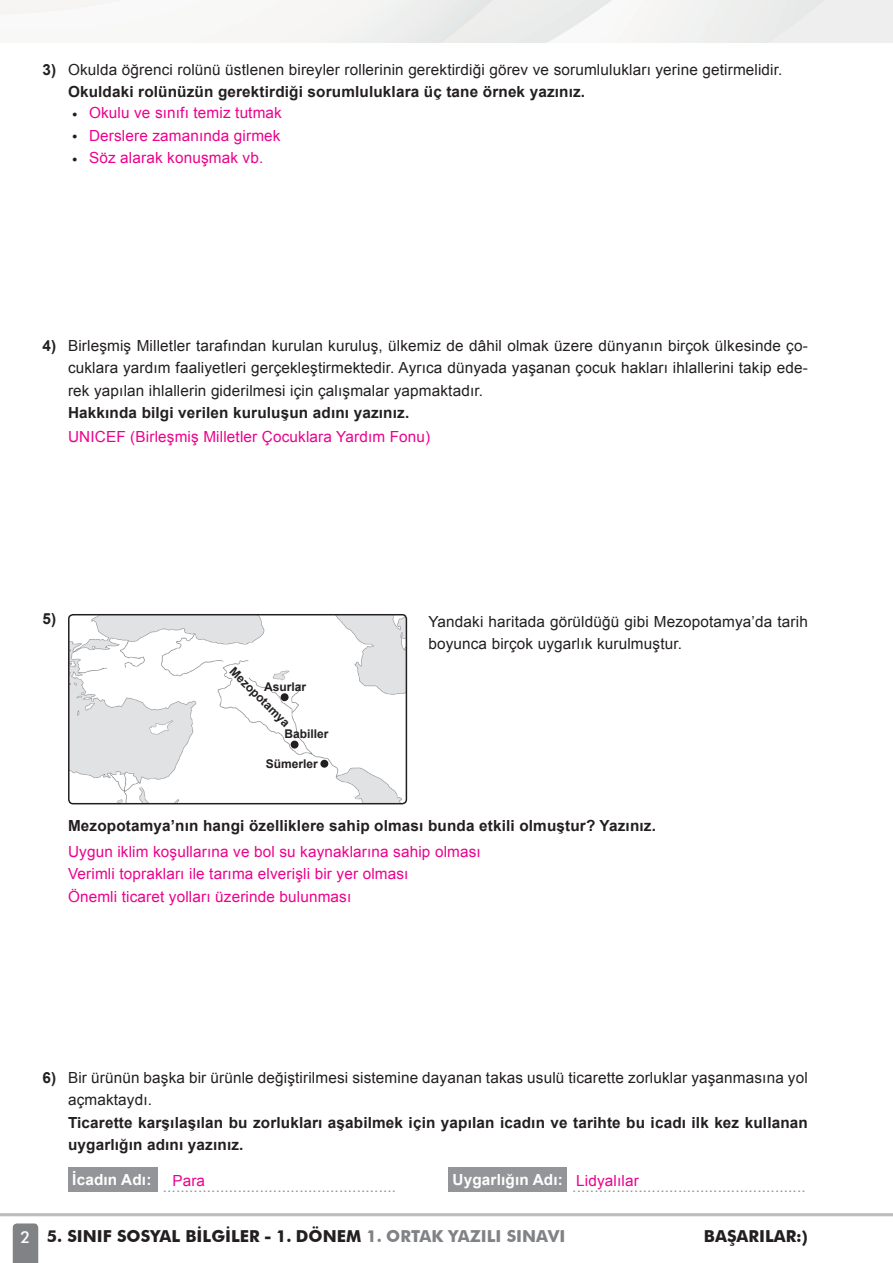
<style>
.page{position:relative;width:893px;height:1263px;background:#fff}
.page>*{position:absolute;margin:0;border:0;box-sizing:border-box;transform-origin:0 0}
.t1{font:700 16.5px "Futura BT";color:#231f20}
.t2{font:15.3px/22.5px "Arial";letter-spacing:.01em;color:#231f20}
.t3{font:15.3px/22.5px "Arial";letter-spacing:.01em;color:#ed028c}
.t4{font:700 15.3px/22.5px "Arial";letter-spacing:.01em;color:#231f20}
.t5{font:15.3px "Arial";color:#939598}
.t6{font:700 12px "Arial";color:#231f20}
.s1{font-weight:700}
.s2{font-weight:500;color:#fff}
.s3{color:#808285}
</style>
<div class="page">
<hr style="left:0;top:1213px;width:893px;height:3px;background:#bcbdc0">
<svg style="left:13px;top:1223px;width:25px;height:40px"></svg>
<img style="left:69px;top:617px;width:337px;height:187px">
<div style="left:68px;top:614px;width:339px;height:190px;border:2px solid #231f20;border-radius:4px"></div>
<div style="left:281px;top:693px;width:8px;height:8px;background:#231f20;border-radius:50%"></div>
<div style="left:291px;top:741px;width:8px;height:7px;background:#231f20;border-radius:50%"></div>
<div style="left:320px;top:760px;width:8px;height:8px;background:#231f20;border-radius:50%"></div>
<div style="left:68px;top:1167px;width:90px;height:25px;background:#939598"></div>
<div style="left:448px;top:1167px;width:119px;height:25px;background:#939598"></div>
<p class="t2" style="left:68px;top:58px;width:716px;text-indent:-26px"><span class="s1">3)</span> Okulda öğrenci rolünü üstlenen bireyler rollerinin gerektirdiği görev ve sorumlulukları yerine getirmelidir.<br><span class="s1">Okuldaki rolünüzün gerektirdiği sorumluluklara üç tane örnek yazınız.</span></p>
<p class="t2" style="left:72px;top:103px;width:7px;text-align:justify">• • •</p>
<p class="t3" style="left:89px;top:102px;width:194px;text-align:justify">Okulu ve sınıfı temiz tutmak Derslere zamanında girmek Söz alarak konuşmak vb.</p>
<p class="t2" style="left:68px;top:334px;width:741px;text-align:justify;text-indent:-26px"><span class="s1">4)</span> Birleşmiş Milletler tarafından kurulan kuruluş, ülkemiz de dâhil olmak üzere dünyanın birçok ülkesinde ço&shy;cuklara yardım faaliyetleri gerçekleştirmektedir. Ayrıca dünyada yaşanan çocuk hakları ihlallerini takip ede&shy;rek yapılan ihlallerin giderilmesi için çalışmalar yapmaktadır.</p>
<p class="t4" style="left:68px;top:402px;width:343px">Hakkında bilgi verilen kuruluşun adını yazınız.</p>
<p class="t3" style="left:68px;top:425px;width:364px">UNICEF (Birleşmiş Milletler Çocuklara Yardım Fonu)</p>
<p class="t4" style="left:43px;top:608px;width:15px">5)</p>
<p class="t6" style="left:237px;top:663px;width:81px;rotate:45deg">Mezopotamya</p>
<p class="t6" style="left:266px;top:755px;width:54px">Sümerler</p>
<p class="t6" style="left:264px;top:679px;width:43px">Asurlar</p>
<p class="t6" style="left:285px;top:726px;width:45px">Babiller</p>
<p class="t2" style="left:428px;top:610px;width:381px">Yandaki haritada görüldüğü gibi Mezopotamya’da tarih boyunca birçok uygarlık kurulmuştur.</p>
<p class="t4" style="left:68px;top:815px;width:589px">Mezopotamya’nın hangi özelliklere sahip olması bunda etkili olmuştur? Yazınız.</p>
<p class="t3" style="left:68px;top:840px;width:414px">Uygun iklim koşullarına ve bol su kaynaklarına sahip olması<br>Verimli toprakları ile tarıma elverişli bir yer olması<br>Önemli ticaret yolları üzerinde bulunması</p>
<p class="t2" style="left:68px;top:1066px;width:741px;text-indent:-26px"><span class="s1">6)</span> Bir ürünün başka bir ürünle değiştirilmesi sistemine dayanan takas usulü ticarette zorluklar yaşanmasına yol açmaktaydı.</p>
<p class="t4" style="left:68px;top:1111px;width:741px">Ticarette karşılaşılan bu zorlukları aşabilmek için yapılan icadın ve tarihte bu icadı ilk kez kullanan uygarlığın adını yazınız.</p>
<p class="t5" style="left:72px;top:1176px;width:325px"><sup>İcadın</sup> <sup>Adı:</sup> .....................................................</p>
<p class="t5" style="left:453px;top:1176px;width:355px"><sup>Uygarlığın</sup> <sup>Adı:</sup> .....................................................</p>
<p class="t3" style="left:172px;top:1169px;width:34px">Para</p>
<p class="t3" style="left:576px;top:1169px;width:64px">Lidyalılar</p>
<p class="t1" style="left:21px;top:1226px;width:546px"><span class="s2">2</span> 5. SINIF SOSYAL BİLGİLER - 1. DÖNEM <span class="s3">1. ORTAK YAZILI SINAVI</span></p>
<p class="t1" style="left:704px;top:1226px;width:106px">BAŞARILAR:)</p>
</div>
